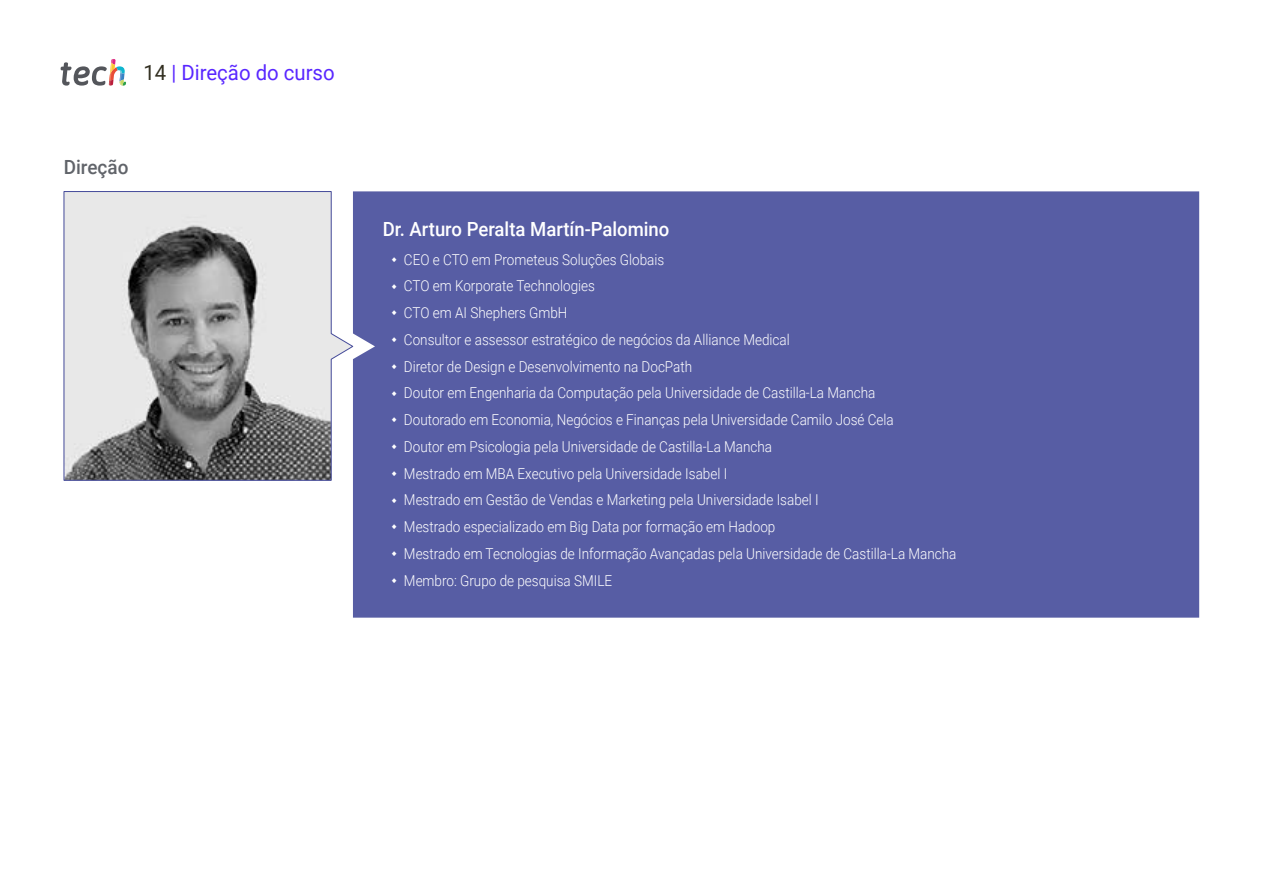
<style>
.page{position:relative;width:1263px;height:893px;background:#fff}
.page>*{position:absolute;margin:0;border:0;box-sizing:border-box;transform-origin:0 0}
.t1{font:21px "Roboto";color:#5927ff}
.t2{font:500 19.5px "Roboto";color:#fff;scale:.95 1}
.t3{font:500 19.5px "Roboto";color:#61646a}
.t4{font:300 15px/26.7px "Roboto";color:#fff;scale:.9 1}
.s1{color:#312e20}
</style>
<div class="page">
<div style="left:353px;top:191px;width:846px;height:427px;background:#575da4"></div>
<svg style="left:64px;top:191px;width:289px;height:290px;background:#b3b4b4"></svg>
<svg style="left:61px;top:59px;width:65px;height:27px"></svg>
<svg style="left:392px;top:257px;width:5px;height:5px"></svg>
<svg style="left:392px;top:284px;width:5px;height:5px"></svg>
<svg style="left:392px;top:310px;width:5px;height:5px"></svg>
<svg style="left:392px;top:337px;width:5px;height:5px"></svg>
<svg style="left:392px;top:364px;width:5px;height:5px"></svg>
<svg style="left:392px;top:391px;width:5px;height:5px"></svg>
<svg style="left:392px;top:417px;width:5px;height:5px"></svg>
<svg style="left:392px;top:444px;width:5px;height:5px"></svg>
<svg style="left:392px;top:471px;width:5px;height:5px"></svg>
<svg style="left:392px;top:498px;width:5px;height:5px"></svg>
<svg style="left:392px;top:524px;width:5px;height:5px"></svg>
<svg style="left:392px;top:551px;width:5px;height:5px"></svg>
<svg style="left:392px;top:578px;width:5px;height:5px"></svg>
<h1 class="t1" style="left:144px;top:57px;width:193px"><span class="s1">14</span> | Direção do curso</h1>
<h2 class="t3" style="left:64px;top:154px;width:66px">Direção</h2>
<h2 class="t2" style="left:383px;top:215px;width:303px">Dr. Arturo Peralta Martín-Palomino</h2>
<p class="t4" style="left:404px;top:245px;width:615px">CEO e CTO em Prometeus Soluções Globais<br>CTO em Korporate Technologies<br>CTO em AI Shephers GmbH<br>Consultor e assessor estratégico de negócios da Alliance Medical<br>Diretor de Design e Desenvolvimento na DocPath<br>Doutor em Engenharia da Computação pela Universidade de Castilla-La Mancha<br>Doutorado em Economia, Negócios e Finanças pela Universidade Camilo José Cela<br>Doutor em Psicologia pela Universidade de Castilla-La Mancha<br>Mestrado em MBA Executivo pela Universidade Isabel I<br>Mestrado em Gestão de Vendas e Marketing pela Universidade Isabel I<br>Mestrado especializado em Big Data por formação em Hadoop<br>Mestrado em Tecnologias de Informação Avançadas pela Universidade de Castilla-La Mancha Membro: Grupo de pesquisa SMILE</p>
</div>
